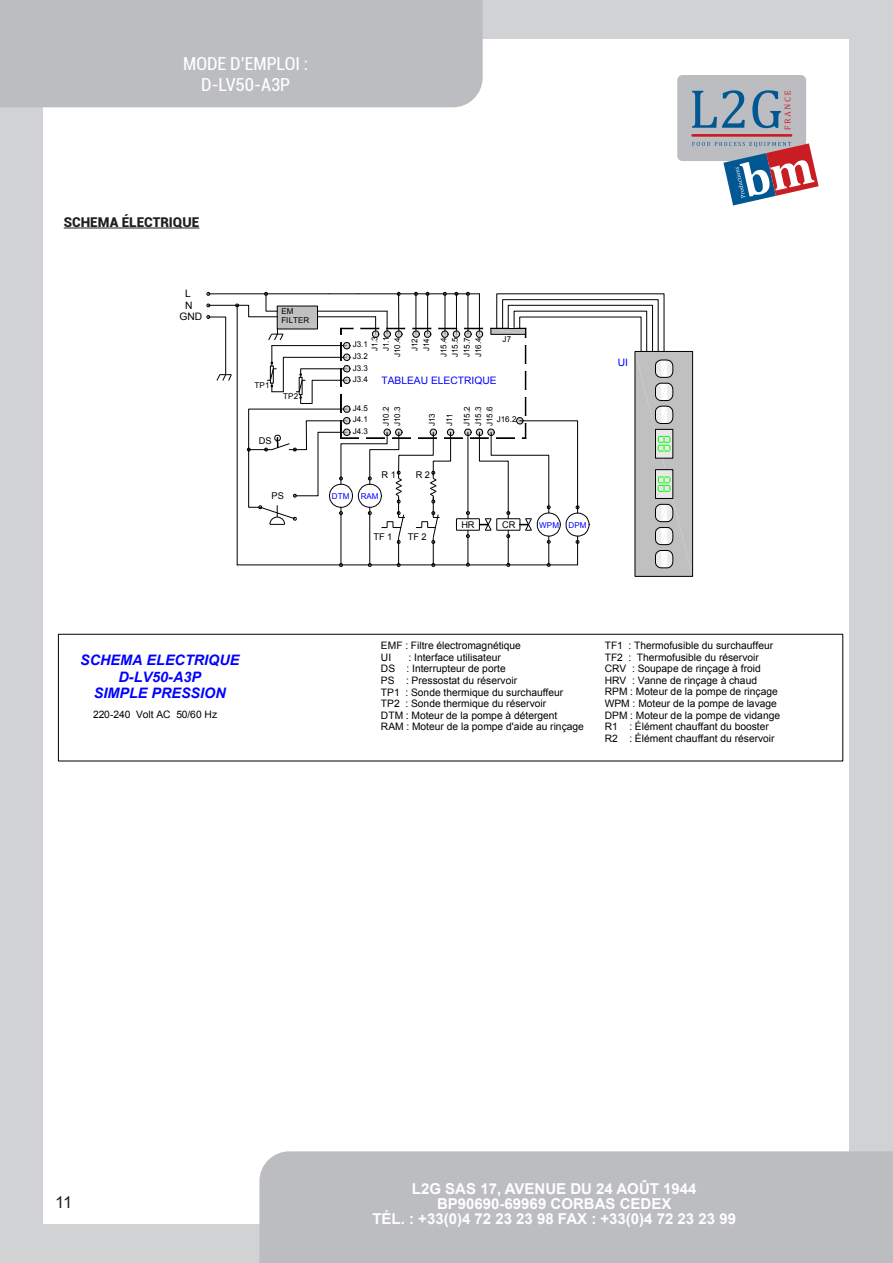
<style>
.page{position:relative;width:893px;height:1263px;background:#d1d2d4}
.page>*{position:absolute;margin:0;border:0;box-sizing:border-box;transform-origin:0 0}
.t1{font:condensed 18px/21px "Roboto";color:#fff;text-align:center}
.t2{font:16.5px "Arial";color:#231f20}
.t3{font:700 15px/15px "Arial";color:#fff;text-align:center}
.t4{font:italic 700 14.4px/17px "Arial";color:#00f;text-align:center}
.paragraphe{font:900 13.5px "Roboto";color:#231f20}
.t5{font:10.2px/11.6px "Arial";color:#000}
.t6{font:10.2px "Arial";color:#00f}
.t7{font:9.3px "Arial";letter-spacing:-.01em;color:#000}
.t8{font:8.1px/11.4px "Arial";letter-spacing:.015em;color:#000}
.t9{font:8.1px "Arial";letter-spacing:.005em;color:#00f}
</style>
<div class="page">
<div style="left:44px;top:39px;width:805px;height:1185px;background:#fff"></div>
<div style="left:0;top:0;width:483px;height:107px;background:#bcbdc0"></div>
<div style="left:259px;top:1151px;width:634px;height:112px;background:#bcbdc0"></div>
<div style="left:677px;top:75px;width:129px;height:86px;background:#bcbdc0;border-radius:5px"></div>
<svg style="left:692px;top:90px;width:53px;height:38px"></svg>
<svg style="left:752px;top:90px;width:38px;height:40px"></svg>
<hr style="left:691px;top:134px;width:101px;height:3px;background:#c81d23">
<svg style="left:692px;top:142px;width:127px;height:63px"></svg>
<hr style="left:64px;top:228px;width:135px;height:1px;background:#231f20">
<svg style="left:57px;top:351px;width:787px;height:411px"></svg>
<svg style="left:206px;top:291px;width:487px;height:285px"></svg>
<hr style="left:318px;top:311px;width:69px;height:1px;background:#000">
<h1 class="t1" style="left:183px;top:52px;width:126px">MODE D’EMPLOI :<br>D-LV50-A3P</h1>
<p class="paragraphe" style="left:64px;top:213px;width:137px">SCHEMA ÉLECTRIQUE</p>
<p class="t5" style="left:185px;top:288px;width:7px">L</p>
<p class="t5" style="left:180px;top:311px;width:24px">GND</p>
<p class="t5" style="left:185px;top:300px;width:9px">N</p>
<p class="t8" style="left:281px;top:306px;width:30px;line-height:9.4px">EM<br>FILTER</p>
<p class="t8" style="left:254px;top:379px;width:16px">TP1</p>
<p class="t8" style="left:283px;top:391px;width:16px">TP2</p>
<p class="t7" style="left:259px;top:434px;width:14px">DS</p>
<p class="t7" style="left:272px;top:489px;width:14px">PS</p>
<p class="t8" style="left:503px;top:333px;width:10px">J7</p>
<p class="t8" style="left:369px;top:351px;width:17px;rotate:-90deg">J1.3<br>J1.1</p>
<p class="t8" style="left:389px;top:357px;width:21px;line-height:17.4px;text-align:right;rotate:-90deg">J10.4<br>J12</p>
<p class="t8" style="left:417px;top:357px;width:21px;line-height:17.4px;text-align:right;rotate:-90deg">J14<br>J15.4</p>
<p class="t8" style="left:449px;top:357px;width:21px;text-align:justify;rotate:-90deg">J15.5<br>J15.7<br>J16.4</p>
<p class="t8" style="left:353px;top:339px;width:17px">J3.1</p>
<p class="t8" style="left:353px;top:362px;width:17px">J3.3<br>J3.4</p>
<p class="t8" style="left:353px;top:350px;width:17px">J3.2</p>
<p class="t6" style="left:381px;top:373px;width:117px">TABLEAU ELECTRIQUE</p>
<p class="t8" style="left:353px;top:402px;width:17px">J4.5</p>
<p class="t8" style="left:353px;top:414px;width:17px">J4.1</p>
<p class="t8" style="left:353px;top:425px;width:17px">J4.3</p>
<p class="t8" style="left:380px;top:426px;width:21px;rotate:-90deg">J10.2<br>J10.3</p>
<p class="t8" style="left:423px;top:426px;width:15px;line-height:17.4px;rotate:-90deg">J13<br>J11</p>
<p class="t8" style="left:461px;top:426px;width:21px;text-align:justify;rotate:-90deg">J15.2<br>J15.3<br>J15.6</p>
<p class="t8" style="left:497px;top:414px;width:21px">J16.2</p>
<p class="t7" style="left:381px;top:468px;width:16px">R 1</p>
<p class="t9" style="left:332px;top:490px;width:19px">DTM</p>
<p class="t9" style="left:361px;top:490px;width:19px">RAM</p>
<p class="t7" style="left:373px;top:530px;width:20px">TF 1</p>
<p class="t7" style="left:416px;top:468px;width:16px">R 2</p>
<p class="t7" style="left:408px;top:530px;width:20px">TF 2</p>
<p class="t7" style="left:461px;top:518px;width:15px">HR</p>
<p class="t7" style="left:502px;top:518px;width:15px">CR</p>
<p class="t9" style="left:539px;top:519px;width:21px">WPM</p>
<p class="t9" style="left:569px;top:519px;width:19px">DPM</p>
<p class="t6" style="left:618px;top:356px;width:12px">UI</p>
<p class="t4" style="left:80px;top:651px;width:161px">SCHEMA ELECTRIQUE<br>D-LV50-A3P<br>SIMPLE PRESSION</p>
<p class="t5" style="left:93px;top:709px;width:126px">220-240 Volt AC 50/60 Hz</p>
<p class="t5" style="left:381px;top:651px;width:204px;text-indent:28px">: Interface utilisateur<br>DS : Interrupteur de porte<br>PS : Pressostat du réservoir<br>TP1 : Sonde thermique du surchauffeur<br>TP2 : Sonde thermique du réservoir<br>DTM : Moteur de la pompe à détergent<br>RAM : Moteur de la pompe d'aide au rinçage</p>
<p class="t5" style="left:605px;top:640px;width:177px">TF1 : Thermofusible du surchauffeur<br>TF2 : Thermofusible du réservoir<br>CRV : Soupape de rinçage à froid<br>HRV : Vanne de rinçage à chaud<br>RPM : Moteur de la pompe de rinçage<br>WPM : Moteur de la pompe de lavage<br>DPM : Moteur de la pompe de vidange<br>R1 : Élément chauffant du booster<br>R2 : Élément chauffant du réservoir</p>
<p class="t5" style="left:381px;top:640px;width:142px">EMF : Filtre électromagnétique<br>UI</p>
<h2 class="t2" style="left:55px;top:1191px;width:19px">11</h2>
<h3 class="t3" style="left:372px;top:1181px;width:365px">L2G SAS 17, AVENUE DU 24 AOÛT 1944<br>BP90690-69969 CORBAS CEDEX<br>TÉL. : +33(0)4 72 23 23 98 FAX : +33(0)4 72 23 23 99</h3>
</div>
